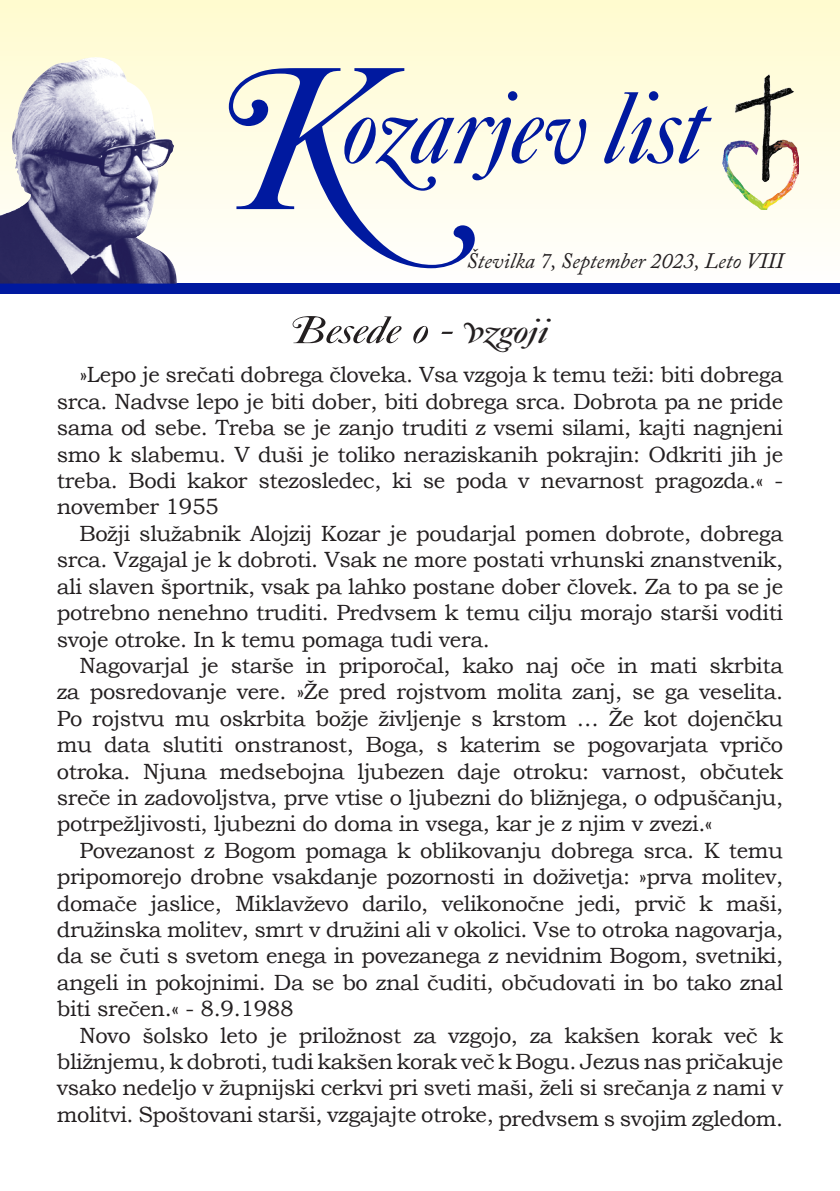
<style>
.page{position:relative;width:840px;height:1191px;background:#fff}
.page>*{position:absolute;margin:0;border:0;box-sizing:border-box;transform-origin:0 0}
.t1{font:italic 106.4px "Caslon Swash Alter DOT";color:#00199f}
.Naslov{font:italic 40px "Caslon Swash DOT";color:#231f20;scale:1.25 1}
.Tekst{font:22px/26.4px "Bookman Old Style";letter-spacing:-.02em;color:#231f20;text-align:justify}
.Naslov-2{font:italic 22px "Adobe Caslon Pro";color:#231f20}
.s1{font-size:211.2px}
.s2{font-family:"Adobe Caslon Pro"}
.s3{font-family:"Caslon Swash DOT"}
.s4{font-size:36px}
</style>
<div class="page">
<div style="left:0;top:0;width:839px;height:288px;background:linear-gradient(to bottom,#fffbce,#fffefe)"></div>
<div style="left:0;top:283px;width:839px;height:11px;background:#00199f"></div>
<img style="left:722px;top:75px;width:75px;height:135px">
<img style="left:0;top:57px;width:177px;height:226px">
<p class="t1" style="left:214px;top:72px;width:490px"><span class="s1">K</span>ozarje<span class="s2">v</span> li<span class="s3">s</span>t</p>
<p class="Naslov-2" style="left:466px;top:247px;width:318px">Številka 7, September 2023, Leto VIII</p>
<p class="Naslov" style="left:290px;top:309px;width:207px">Besede o - <span class="s4">vzgoji</span></p>
<p class="Tekst" style="left:57px;top:362px;width:727px;text-indent:23px">»Lepo je srečati dobrega človeka. Vsa vzgoja k temu teži: biti dobrega srca. Nadvse lepo je biti dober, biti dobrega srca. Dobrota pa ne pride sama od sebe. Treba se je zanjo truditi z vsemi silami, kajti nagnjeni smo k slabemu. V duši je toliko neraziskanih pokrajin: Odkriti jih je treba. Bodi kakor stezosledec, ki se poda v nevarnost pragozda.« - november 1955</p>
<p class="Tekst" style="left:57px;top:520px;width:727px;text-indent:23px">Božji služabnik Alojzij Kozar je poudarjal pomen dobrote, dobrega srca. Vzgajal je k dobroti. Vsak ne more postati vrhunski znanstvenik, ali slaven športnik, vsak pa lahko postane dober človek. Za to pa se je potrebno nenehno truditi. Predvsem k temu cilju morajo starši voditi svoje otroke. In k temu pomaga tudi vera.</p>
<p class="Tekst" style="left:57px;top:652px;width:727px;text-indent:23px">Nagovarjal je starše in priporočal, kako naj oče in mati skrbita za posredovanje vere. »Že pred rojstvom molita zanj, se ga veselita.<br>Po rojstvu mu oskrbita božje življenje s krstom … Že kot dojenčku mu data slutiti onstranost, Boga, s katerim se pogovarjata vpričo otroka. Njuna medsebojna ljubezen daje otroku: varnost, občutek sreče in zadovoljstva, prve vtise o ljubezni do bližnjega, o odpuščanju, potrpežljivosti, ljubezni do doma in vsega, kar je z njim v zvezi.«</p>
<p class="Tekst" style="left:57px;top:837px;width:727px;text-indent:23px">Povezanost z Bogom pomaga k oblikovanju dobrega srca. K temu pripomorejo drobne vsakdanje pozornosti in doživetja: »prva molitev, domače jaslice, Miklavževo darilo, velikonočne jedi, prvič k maši, družinska molitev, smrt v družini ali v okolici. Vse to otroka nagovarja, da se čuti s svetom enega in povezanega z nevidnim Bogom, svetniki, angeli in pokojnimi. Da se bo znal čuditi, občudovati in bo tako znal biti srečen.« - 8.9.1988</p>
<p class="Tekst" style="left:57px;top:1022px;width:727px;text-indent:23px">Novo šolsko leto je priložnost za vzgojo, za kakšen korak več k bližnjemu, k dobroti, tudi kakšen korak več k Bogu. Jezus nas pričakuje vsako nedeljo v župnijski cerkvi pri sveti maši, želi si srečanja z nami v molitvi. Spoštovani starši, vzgajajte otroke, predvsem s svojim zgledom.</p>
</div>
